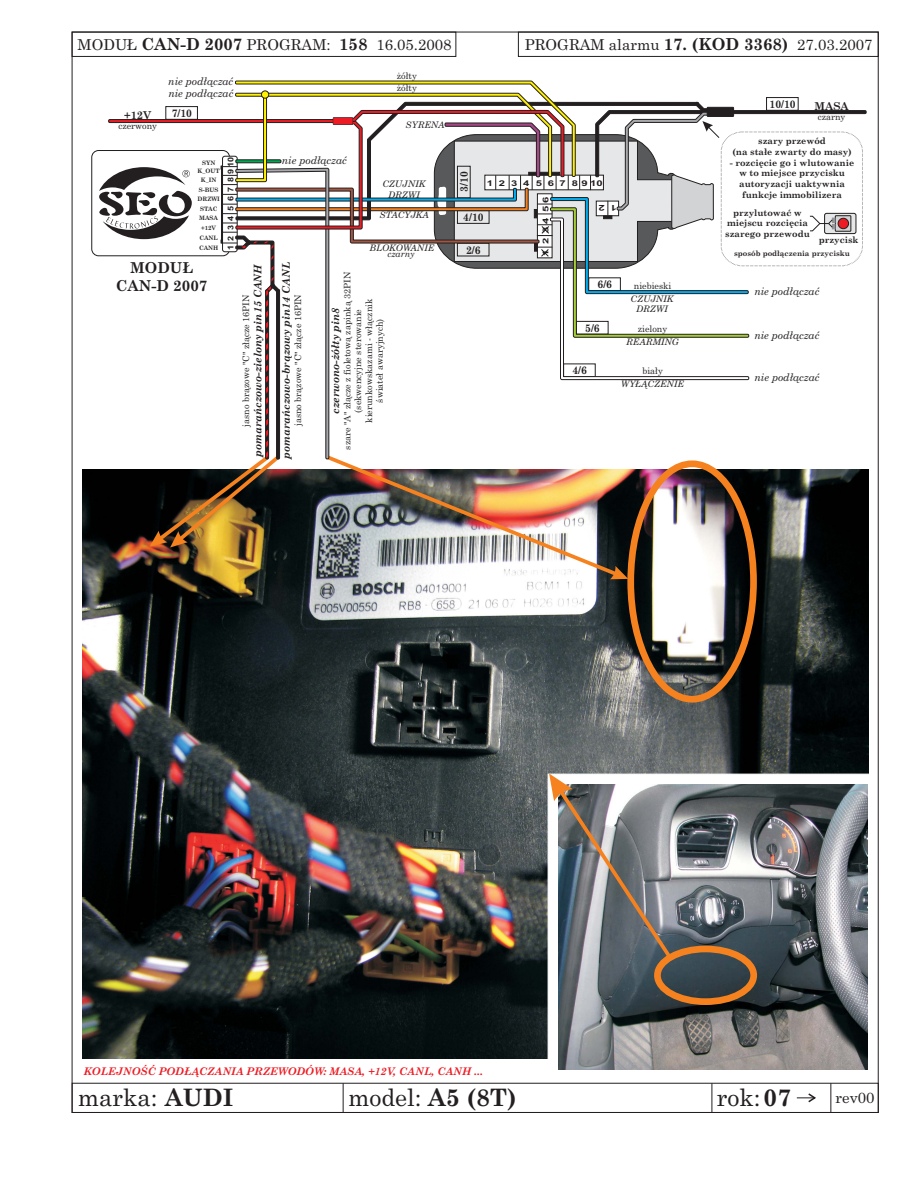
<style>
.page{position:relative;width:918px;height:1188px;background:#fff}
.page>*{position:absolute;margin:0;border:0;box-sizing:border-box;transform-origin:0 0}
.t1{font:24px "Century Schoolbook CE";color:#231f20}
.t2{font:700 16.5px "Century Schoolbook CE";color:#231f20}
.t3{font:15px "Century Schoolbook CE";color:#231f20}
.t4{font:700 15px/17.7px "Century Schoolbook CE";color:#231f20;text-align:center}
.t5{font:700 10.8px "Century Schoolbook CE";color:#231f20;scale:.94 1}
.t6{font:700 10.8px "Century Schoolbook CE";color:#231f20}
.t7{font:italic 700 10.5px "Century Schoolbook CE";color:#231f20}
.t8{font:italic 10.5px/12.1px "Century Schoolbook CE";color:#231f20}
.t9{font:italic 700 10.5px "Century Schoolbook CE";color:#ed1c24}
.t10{font:9px/10.8px "Century Schoolbook CE";color:#231f20;text-align:center}
.t11{font:700 9px/10.6px "Century Schoolbook CE";color:#231f20;text-align:center}
.t12{font:italic 9px/10.6px "Century Schoolbook CE";color:#231f20;text-align:center}
.t13{font:700 7.95px "Arial";letter-spacing:.5em;color:#231f20;scale:1.41 1}
.t14{font:700 7.95px "Arial";letter-spacing:.5em;color:#231f20;scale:1.14 1}
.t15{font:700 7.5px "Century Schoolbook CE";color:#231f20}
.t16{font:700 6px "Century Schoolbook CE";color:#231f20}
.s1{font-weight:700;font-size:16.5px}
.s2{font-weight:700}
</style>
<div class="page">
<img style="left:83px;top:470px;width:785px;height:588px">
<div style="left:548px;top:774px;width:327px;height:307px;background:#fff"></div>
<div style="left:72px;top:1083px;width:806px;height:30px;border:1px solid #231f20"></div>
<svg style="left:343px;top:1083px;width:1px;height:29px"></svg>
<svg style="left:831px;top:1083px;width:1px;height:29px"></svg>
<svg style="left:712px;top:1083px;width:1px;height:29px"></svg>
<div style="left:518px;top:32px;width:360px;height:25px;border:1px solid #231f20"></div>
<div style="left:72px;top:32px;width:384px;height:25px;border:1px solid #231f20"></div>
<svg style="left:797px;top:1093px;width:19px;height:10px"></svg>
<svg style="left:99px;top:81px;width:768px;height:498px"></svg>
<img style="left:559px;top:785px;width:308px;height:284px">
<svg style="left:549px;top:774px;width:75px;height:187px"></svg>
<img style="left:624px;top:457px;width:136px;height:551px">
<h3 class="t3" style="left:78px;top:36px;width:255px">MODU£ <span class="s1">CAN-D 2007</span> PROGRAM:</h3>
<h2 class="t2" style="left:339px;top:38px;width:30px">158</h2>
<h3 class="t3" style="left:797px;top:36px;width:77px">27.03.2007</h3>
<h3 class="t3" style="left:525px;top:36px;width:265px">PROGRAM alarmu <span class="s1">17. (KOD 3368)</span></h3>
<h3 class="t3" style="left:376px;top:36px;width:77px">16.05.2008</h3>
<p class="t8" style="left:168px;top:75px;width:67px">nie pod³¹czaæ nie pod³¹czaæ</p>
<p class="t6" style="left:124px;top:111px;width:29px">+12V</p>
<p class="t5" style="left:172px;top:109px;width:23px">7/10</p>
<p class="t10" style="left:118px;top:121px;width:40px">czerwony</p>
<p class="t14" style="left:226px;top:250px;width:83px;rotate:-90deg">12345678910</p>
<p class="t16" style="left:202px;top:160px;width:15px">SYN</p>
<p class="t16" style="left:198px;top:169px;width:24px">K_OUT</p>
<p class="t16" style="left:201px;top:178px;width:17px">K_IN</p>
<p class="t16" style="left:199px;top:187px;width:21px">S-BUS</p>
<p class="t16" style="left:198px;top:197px;width:24px">DRZWI</p>
<p class="t16" style="left:200px;top:207px;width:19px">STAC</p>
<p class="t16" style="left:199px;top:216px;width:20px">MASA</p>
<p class="t16" style="left:201px;top:226px;width:17px">+12V</p>
<p class="t16" style="left:199px;top:235px;width:20px">CANL</p>
<p class="t16" style="left:199px;top:245px;width:21px">CANH</p>
<h3 class="t4" style="left:116px;top:260px;width:93px">MODU£<br>CAN-D 2007</h3>
<p class="t7" style="left:254px;top:457px;width:194px;rotate:-90deg">pomarañczowo-zielony pin15 CANH</p>
<p class="t10" style="left:241px;top:427px;width:133px;rotate:-90deg">jasno br¹zowe "C" z³¹cze 16PIN</p>
<p class="t10" style="left:397px;top:70px;width:21px;line-height:12px;text-align:left">¿ó³ty ¿ó³ty</p>
<p class="t8" style="left:282px;top:154px;width:66px">nie pod³¹czaæ</p>
<p class="t12" style="left:406px;top:120px;width:41px">SYRENA</p>
<p class="t12" style="left:382px;top:179px;width:45px">CZUJNIK<br>DRZWI</p>
<p class="t12" style="left:379px;top:210px;width:51px">STACYJKA</p>
<p class="t12" style="left:370px;top:242px;width:66px">BLOKOWANIE</p>
<p class="t12" style="left:387px;top:249px;width:29px">czarny</p>
<p class="t7" style="left:282px;top:459px;width:199px;rotate:-90deg">pomarañczowo-br¹zowy pin14 CANL</p>
<p class="t10" style="left:293px;top:426px;width:133px;rotate:-90deg">jasno br¹zowe "C" z³¹cze 16PIN</p>
<p class="t10" style="left:342px;top:450px;width:179px;rotate:-90deg">szare "A" z³¹cze z fioletow¹ zapink¹ 32PIN (sekwencyjne sterowanie kierunkowskazami - w³¹cznik<br>œwiate³ awaryjnych)</p>
<p class="t7" style="left:332px;top:414px;width:107px;rotate:-90deg">czerwono-¿ó³ty pin8</p>
<p class="t5" style="left:460px;top:192px;width:23px;rotate:-90deg">3/10</p>
<p class="t13" style="left:487px;top:179px;width:84px">12345678910</p>
<p class="t13" style="left:617px;top:212px;width:14px;rotate:-180deg">1 2</p>
<p class="t13" style="left:541px;top:256px;width:43px;rotate:-90deg">123456</p>
<p class="t5" style="left:463px;top:213px;width:23px">4/10</p>
<p class="t5" style="left:466px;top:246px;width:17px">2/6</p>
<p class="t5" style="left:598px;top:280px;width:17px">6/6</p>
<p class="t5" style="left:585px;top:324px;width:17px">5/6</p>
<p class="t5" style="left:572px;top:366px;width:17px">4/6</p>
<p class="t10" style="left:634px;top:281px;width:39px">niebieski</p>
<p class="t10" style="left:638px;top:323px;width:31px">zielony</p>
<p class="t10" style="left:642px;top:366px;width:22px">bia³y</p>
<p class="t12" style="left:631px;top:293px;width:45px">CZUJNIK<br>DRZWI</p>
<p class="t12" style="left:626px;top:336px;width:54px">REARMING</p>
<p class="t12" style="left:621px;top:379px;width:65px">WY£¥CZENIE</p>
<p class="t5" style="left:770px;top:100px;width:29px">10/10</p>
<p class="t6" style="left:815px;top:102px;width:36px">MASA</p>
<p class="t10" style="left:818px;top:112px;width:29px">czarny</p>
<p class="t11" style="left:732px;top:137px;width:121px">szary przewód<br>(na sta³e zwarty do masy)</p>
<p class="t11" style="left:730px;top:158px;width:126px">- rozciêcie go i wlutowanie w to miejsce przycisku autoryzacji uaktywnia funkcje immobilizera</p>
<p class="t11" style="left:725px;top:208px;width:86px">przylutowaæ w miejscu rozciêcia szarego przewodu</p>
<p class="t11" style="left:819px;top:235px;width:41px">przycisk</p>
<p class="t15" style="left:734px;top:251px;width:117px">sposób pod³¹czenia przycisku</p>
<p class="t8" style="left:754px;top:286px;width:66px">nie pod³¹czaæ</p>
<p class="t8" style="left:754px;top:329px;width:66px">nie pod³¹czaæ</p>
<p class="t8" style="left:755px;top:371px;width:66px">nie pod³¹czaæ</p>
<p class="t9" style="left:84px;top:1067px;width:401px">KOLEJNOŒÆ POD£¥CZANIA PRZEWODÓW: MASA, +12V, CANL, CANH ...</p>
<h1 class="t1" style="left:78px;top:1084px;width:157px">marka: <span class="s2">AUDI</span></h1>
<h1 class="t1" style="left:348px;top:1084px;width:170px">model: <span class="s2">A5 (8T)</span></h1>
<h1 class="t1" style="left:717px;top:1084px;width:76px">rok: <span class="s2">07</span></h1>
<h3 class="t3" style="left:836px;top:1089px;width:40px">rev00</h3>
</div>
